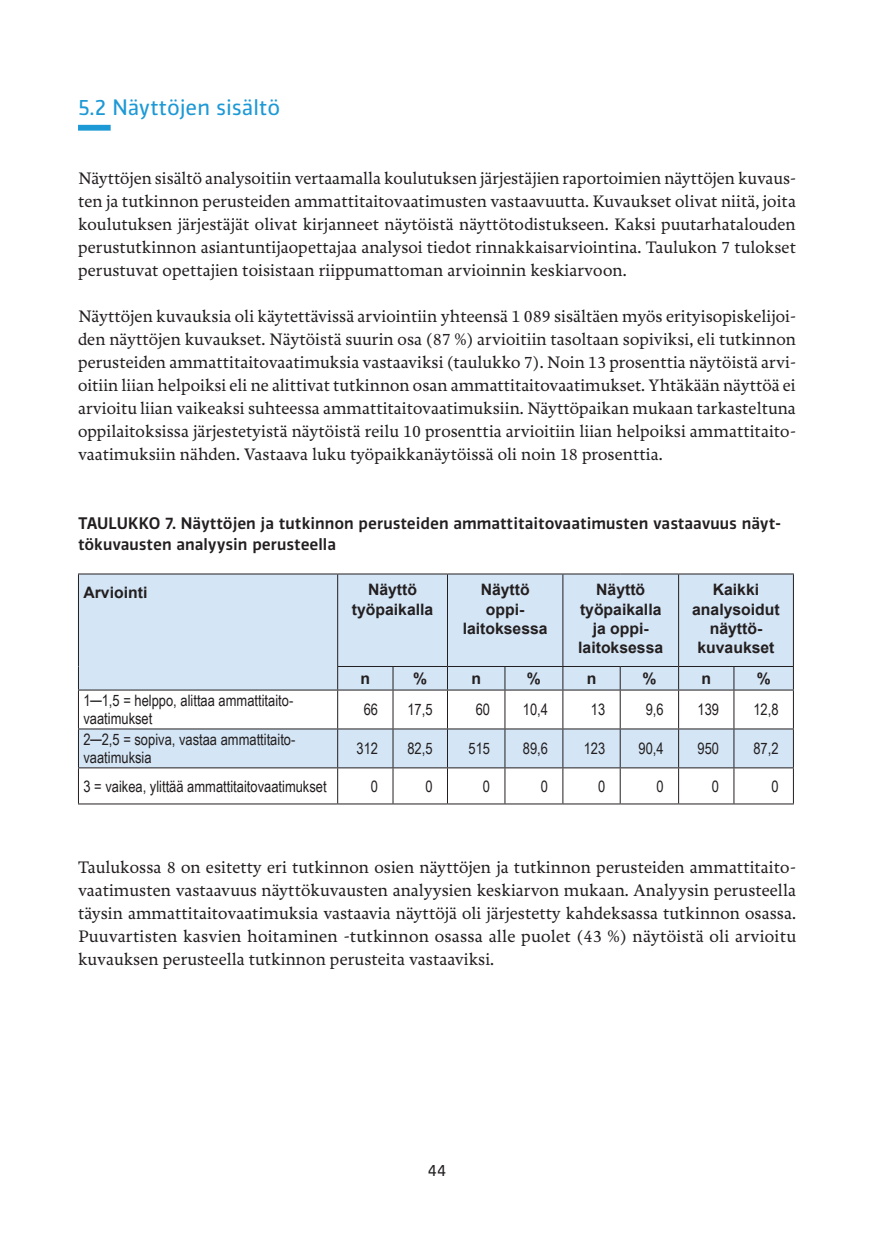
<style>
.page{position:relative;width:874px;height:1241px;background:#fff}
.page>*{position:absolute;margin:0;border:0;box-sizing:border-box;transform-origin:0 0}
._176_x_250_-_Otsikko{font:21px "Vinkel";color:#1d99d6}
._176_x_250_-_LEIPÄi{font:500 17.32px/22.9px "Freya";letter-spacing:.005em;color:#231f20;text-align:justify}
.t1{font:15.75px/17.5px "Arial Narrow";color:#231f20}
.t2{font:700 15.75px/19.2px "Arial";color:#231f20;text-align:center}
.Kuvateksti{font:500 15.75px/21px "Vinkel";color:#231f20}
.t3{font:15.4px "Vinkel";color:#231f20}
</style>
<div class="page">
<div style="left:78px;top:125px;width:33px;height:6px;background:#1d99d6"></div>
<div style="left:79px;top:574px;width:713px;height:193px;background:#d4e5f5"></div>
<hr style="left:78px;top:574px;width:1px;height:92px;background:#231f20">
<hr style="left:78px;top:729px;width:1px;height:38px;background:#231f20">
<hr style="left:78px;top:768px;width:1px;height:35px;background:#231f20">
<hr style="left:78px;top:573px;width:259px;height:1px;background:#231f20">
<hr style="left:337px;top:573px;width:56px;height:1px;background:#231f20">
<hr style="left:337px;top:574px;width:1px;height:92px;background:#231f20">
<hr style="left:393px;top:573px;width:54px;height:1px;background:#231f20">
<hr style="left:447px;top:573px;width:57px;height:1px;background:#231f20">
<hr style="left:447px;top:574px;width:1px;height:92px;background:#231f20">
<hr style="left:504px;top:573px;width:58px;height:1px;background:#231f20">
<hr style="left:562px;top:573px;width:58px;height:1px;background:#231f20">
<hr style="left:562px;top:574px;width:1px;height:92px;background:#231f20">
<hr style="left:620px;top:573px;width:58px;height:1px;background:#231f20">
<hr style="left:678px;top:573px;width:55px;height:1px;background:#231f20">
<hr style="left:677px;top:574px;width:1px;height:92px;background:#231f20">
<hr style="left:733px;top:573px;width:60px;height:1px;background:#231f20">
<hr style="left:792px;top:574px;width:1px;height:92px;background:#231f20">
<svg style="left:78px;top:666px;width:715px;height:62px"></svg>
<hr style="left:78px;top:689px;width:259px;height:1px;background:#231f20">
<hr style="left:337px;top:689px;width:56px;height:1px;background:#231f20">
<hr style="left:337px;top:690px;width:1px;height:38px;background:#231f20">
<hr style="left:393px;top:689px;width:54px;height:1px;background:#231f20">
<hr style="left:392px;top:690px;width:1px;height:38px;background:#231f20">
<hr style="left:447px;top:689px;width:57px;height:1px;background:#231f20">
<hr style="left:447px;top:690px;width:1px;height:38px;background:#231f20">
<hr style="left:504px;top:689px;width:58px;height:1px;background:#231f20">
<hr style="left:504px;top:690px;width:1px;height:38px;background:#231f20">
<hr style="left:562px;top:689px;width:58px;height:1px;background:#231f20">
<hr style="left:562px;top:690px;width:1px;height:38px;background:#231f20">
<hr style="left:620px;top:689px;width:58px;height:1px;background:#231f20">
<hr style="left:619px;top:690px;width:1px;height:38px;background:#231f20">
<hr style="left:678px;top:689px;width:55px;height:1px;background:#231f20">
<hr style="left:677px;top:690px;width:1px;height:38px;background:#231f20">
<hr style="left:733px;top:689px;width:60px;height:1px;background:#231f20">
<hr style="left:733px;top:690px;width:1px;height:38px;background:#231f20">
<hr style="left:792px;top:690px;width:1px;height:38px;background:#231f20">
<hr style="left:78px;top:728px;width:259px;height:1px;background:#231f20">
<hr style="left:337px;top:728px;width:56px;height:1px;background:#231f20">
<hr style="left:337px;top:729px;width:1px;height:38px;background:#231f20">
<hr style="left:393px;top:728px;width:54px;height:1px;background:#231f20">
<hr style="left:392px;top:729px;width:1px;height:38px;background:#231f20">
<hr style="left:447px;top:728px;width:57px;height:1px;background:#231f20">
<hr style="left:447px;top:729px;width:1px;height:38px;background:#231f20">
<hr style="left:504px;top:728px;width:58px;height:1px;background:#231f20">
<hr style="left:504px;top:729px;width:1px;height:38px;background:#231f20">
<hr style="left:562px;top:728px;width:58px;height:1px;background:#231f20">
<hr style="left:562px;top:729px;width:1px;height:38px;background:#231f20">
<hr style="left:620px;top:728px;width:58px;height:1px;background:#231f20">
<hr style="left:619px;top:729px;width:1px;height:38px;background:#231f20">
<hr style="left:678px;top:728px;width:55px;height:1px;background:#231f20">
<hr style="left:677px;top:729px;width:1px;height:38px;background:#231f20">
<hr style="left:733px;top:728px;width:60px;height:1px;background:#231f20">
<hr style="left:733px;top:729px;width:1px;height:38px;background:#231f20">
<hr style="left:792px;top:729px;width:1px;height:38px;background:#231f20">
<hr style="left:78px;top:767px;width:259px;height:1px;background:#231f20">
<hr style="left:337px;top:767px;width:56px;height:1px;background:#231f20">
<hr style="left:337px;top:768px;width:1px;height:35px;background:#231f20">
<hr style="left:393px;top:767px;width:54px;height:1px;background:#231f20">
<hr style="left:392px;top:768px;width:1px;height:35px;background:#231f20">
<hr style="left:447px;top:767px;width:57px;height:1px;background:#231f20">
<hr style="left:447px;top:768px;width:1px;height:35px;background:#231f20">
<hr style="left:504px;top:767px;width:58px;height:1px;background:#231f20">
<hr style="left:504px;top:768px;width:1px;height:35px;background:#231f20">
<hr style="left:562px;top:767px;width:58px;height:1px;background:#231f20">
<hr style="left:562px;top:768px;width:1px;height:35px;background:#231f20">
<hr style="left:620px;top:767px;width:58px;height:1px;background:#231f20">
<hr style="left:619px;top:768px;width:1px;height:35px;background:#231f20">
<hr style="left:678px;top:767px;width:55px;height:1px;background:#231f20">
<hr style="left:677px;top:768px;width:1px;height:35px;background:#231f20">
<hr style="left:733px;top:767px;width:60px;height:1px;background:#231f20">
<hr style="left:733px;top:768px;width:1px;height:35px;background:#231f20">
<hr style="left:792px;top:768px;width:1px;height:35px;background:#231f20">
<hr style="left:78px;top:803px;width:259px;height:1px;background:#231f20">
<hr style="left:337px;top:803px;width:56px;height:1px;background:#231f20">
<hr style="left:393px;top:803px;width:54px;height:1px;background:#231f20">
<hr style="left:447px;top:803px;width:57px;height:1px;background:#231f20">
<hr style="left:504px;top:803px;width:58px;height:1px;background:#231f20">
<hr style="left:562px;top:803px;width:58px;height:1px;background:#231f20">
<hr style="left:620px;top:803px;width:58px;height:1px;background:#231f20">
<hr style="left:678px;top:803px;width:55px;height:1px;background:#231f20">
<hr style="left:733px;top:803px;width:60px;height:1px;background:#231f20">
<p class="_176_x_250_-_Otsikko" style="left:78px;top:93px;width:203px">5.2 Näyttöjen sisältö</p>
<p class="_176_x_250_-_LEIPÄi" style="left:78px;top:167px;width:719px">Näyttöjen sisältö analysoitiin vertaamalla koulutuksen järjestäjien raportoimien näyttöjen kuvaus&shy;ten ja tutkinnon perusteiden ammattitaitovaatimusten vastaavuutta. Kuvaukset olivat niitä, joita koulutuksen järjestäjät olivat kirjanneet näytöistä näyttötodistukseen. Kaksi puutarhatalouden perustutkinnon asiantuntijaopettajaa analysoi tiedot rinnakkaisarviointina. Taulukon 7 tulokset perustuvat opettajien toisistaan riippumattoman arvioinnin keskiarvoon.</p>
<p class="_176_x_250_-_LEIPÄi" style="left:78px;top:305px;width:719px">Näyttöjen kuvauksia oli käytettävissä arviointiin yhteensä 1 089 sisältäen myös erityisopiskelijoi&shy;den näyttöjen kuvaukset. Näytöistä suurin osa (87 %) arvioitiin tasoltaan sopiviksi, eli tutkinnon perusteiden ammattitaitovaatimuksia vastaaviksi (taulukko 7). Noin 13 prosenttia näytöistä arvi&shy;oitiin liian helpoiksi eli ne alittivat tutkinnon osan ammattitaitovaatimukset. Yhtäkään näyttöä ei arvioitu liian vaikeaksi suhteessa ammattitaitovaatimuksiin. Näyttöpaikan mukaan tarkasteltuna oppilaitoksissa järjestetyistä näytöistä reilu 10 prosenttia arvioitiin liian helpoiksi ammattitaito&shy;vaatimuksiin nähden. Vastaava luku työpaikkanäytöissä oli noin 18 prosenttia.</p>
<p class="Kuvateksti" style="left:78px;top:512px;width:704px">TAULUKKO 7. Näyttöjen ja tutkinnon perusteiden ammattitaitovaatimusten vastaavuus näyt&shy;tökuvausten analyysin perusteella</p>
<p class="t2" style="left:83px;top:582px;width:65px">Arviointi</p>
<p class="t2" style="left:351px;top:580px;width:83px">Näyttö työpaikalla</p>
<p class="t2" style="left:462px;top:580px;width:86px">Näyttö oppi&shy;laitoksessa</p>
<p class="t2" style="left:578px;top:580px;width:86px">Näyttö työpaikalla ja oppi&shy;laitoksessa</p>
<p class="t2" style="left:691px;top:580px;width:89px">Kaikki analysoidut näyttö&shy;kuvaukset</p>
<p class="t2" style="left:360px;top:669px;width:11px">n</p>
<p class="t2" style="left:413px;top:669px;width:16px">%</p>
<p class="t2" style="left:471px;top:669px;width:11px">n</p>
<p class="t2" style="left:526px;top:669px;width:16px">%</p>
<p class="t2" style="left:586px;top:669px;width:11px">n</p>
<p class="t2" style="left:642px;top:669px;width:16px">%</p>
<p class="t2" style="left:701px;top:669px;width:11px">n</p>
<p class="t2" style="left:756px;top:669px;width:16px">%</p>
<p class="t1" style="left:83px;top:691px;width:211px">1─1,5 = helppo, alittaa ammattitaito&shy;vaatimukset</p>
<p class="t1" style="left:363px;top:700px;width:16px">66</p>
<p class="t1" style="left:407px;top:700px;width:27px">17,5</p>
<p class="t1" style="left:475px;top:700px;width:16px">60</p>
<p class="t1" style="left:522px;top:700px;width:27px">10,4</p>
<p class="t1" style="left:590px;top:700px;width:16px">13</p>
<p class="t1" style="left:645px;top:700px;width:19px">9,6</p>
<p class="t1" style="left:697px;top:700px;width:23px">139</p>
<p class="t1" style="left:753px;top:700px;width:27px">12,8</p>
<p class="t1" style="left:83px;top:730px;width:213px">2─2,5 = sopiva, vastaa ammattitaito&shy;vaatimuksia</p>
<p class="t1" style="left:356px;top:739px;width:23px">312</p>
<p class="t1" style="left:407px;top:739px;width:27px">82,5</p>
<p class="t1" style="left:468px;top:739px;width:23px">515</p>
<p class="t1" style="left:522px;top:739px;width:27px">89,6</p>
<p class="t1" style="left:583px;top:739px;width:23px">123</p>
<p class="t1" style="left:638px;top:739px;width:27px">90,4</p>
<p class="t1" style="left:697px;top:739px;width:23px">950</p>
<p class="t1" style="left:753px;top:739px;width:27px">87,2</p>
<p class="t1" style="left:83px;top:776px;width:244px">3 = vaikea, ylittää ammattitaitovaatimukset</p>
<p class="t1" style="left:371px;top:776px;width:9px">0</p>
<p class="t1" style="left:425px;top:776px;width:9px">0</p>
<p class="t1" style="left:482px;top:776px;width:9px">0</p>
<p class="t1" style="left:540px;top:776px;width:9px">0</p>
<p class="t1" style="left:597px;top:776px;width:9px">0</p>
<p class="t1" style="left:656px;top:776px;width:9px">0</p>
<p class="t1" style="left:711px;top:776px;width:9px">0</p>
<p class="t1" style="left:771px;top:776px;width:9px">0</p>
<p class="_176_x_250_-_LEIPÄi" style="left:78px;top:856px;width:719px">Taulukossa 8 on esitetty eri tutkinnon osien näyttöjen ja tutkinnon perusteiden ammattitaito&shy;vaatimusten vastaavuus näyttökuvausten analyysien keskiarvon mukaan. Analyysin perusteella täysin ammattitaitovaatimuksia vastaavia näyttöjä oli järjestetty kahdeksassa tutkinnon osassa.<br>Puuvartisten kasvien hoitaminen -tutkinnon osassa alle puolet (43 %) näytöistä oli arvioitu kuvauksen perusteella tutkinnon perusteita vastaaviksi.</p>
<p class="t3" style="left:428px;top:1159px;width:20px">44</p>
</div>
